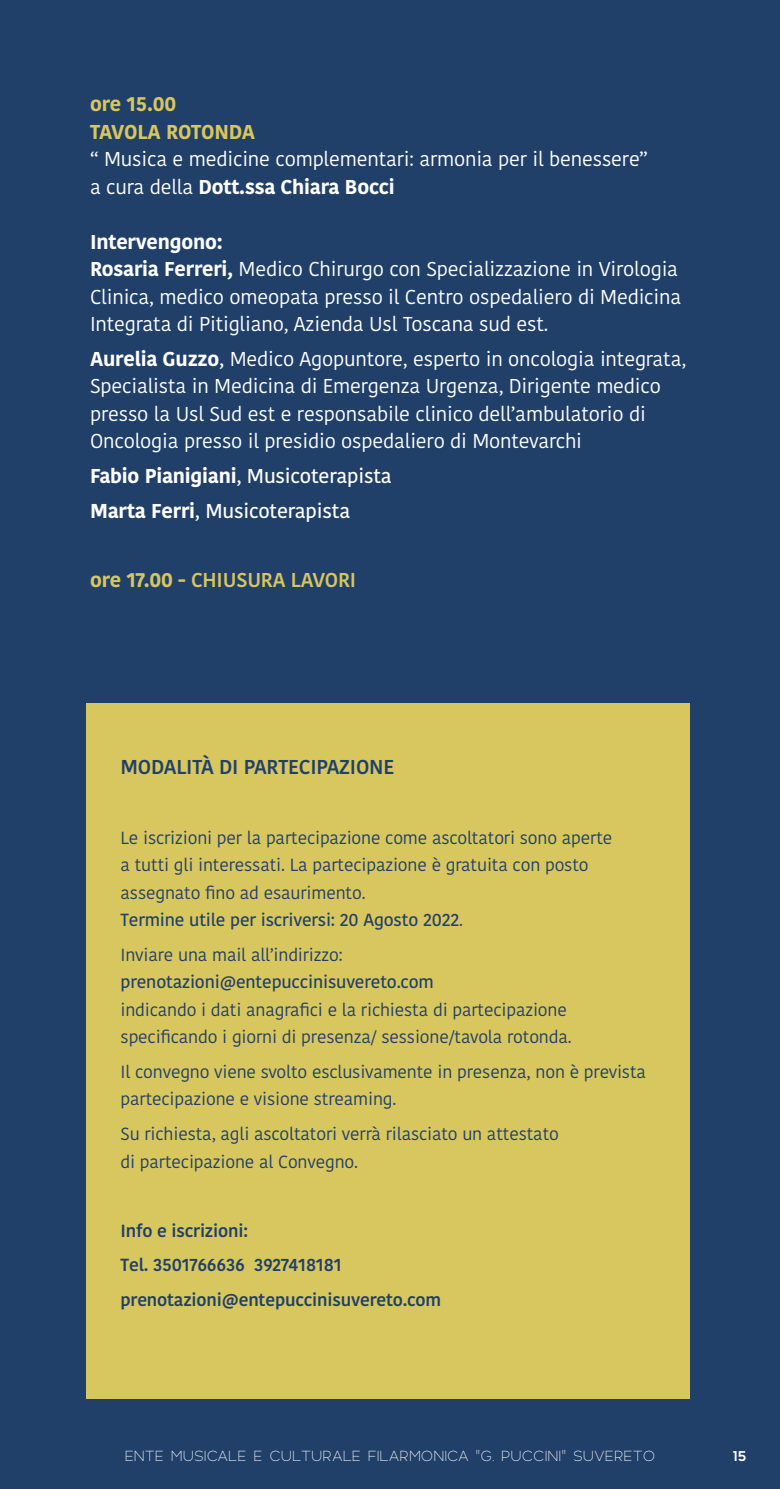
<style>
.page{position:relative;width:780px;height:1489px;background:#fff}
.page>*{position:absolute;margin:0;border:0;box-sizing:border-box;transform-origin:0 0}
.bio{font:20px/27.5px "Kohinoor Bangla";letter-spacing:-.01em;color:#fff}
.bio-2{font:500 20px "Kohinoor Bangla";letter-spacing:-.01em;color:#fff}
.bio-3{font:700 20px "Kohinoor Bangla";letter-spacing:-.01em;color:#fff}
.bio-4{font:600 20px "Kohinoor Bangla";letter-spacing:-.01em;color:#20406a}
.bio-5{font:600 20px "Kohinoor Bangla";letter-spacing:-.01em;color:#d8c65e}
.bio-6{font:700 20px "Kohinoor Bangla";letter-spacing:-.01em;color:#d8c65e}
.bio-7{font:17.5px/27.5px "Kohinoor Bangla";letter-spacing:-.01em;color:#20406a}
.bio-8{font:600 17.5px "Kohinoor Bangla";letter-spacing:-.01em;color:#20406a}
.t1{font:300 15px "Polly";color:#fff}
.t2{font:700 15px "Polly";color:#fff}
.s1{font-weight:700;color:#d8c65e}
.s2{font-weight:400}
.s3{font-weight:700}
.s4{font-weight:500}
</style>
<div class="page">
<div style="left:0;top:0;width:780px;height:1488px;background:#20406a"></div>
<div style="left:86px;top:703px;width:604px;height:695px;background:#d8c65e"></div>
<p class="bio-6" style="left:90px;top:86px;width:88px">ore 15.00</p>
<p class="bio" style="left:90px;top:117px;width:559px"><span class="s1">TAVOLA ROTONDA<br></span>“ Musica e medicine complementari: armonia per il benessere”</p>
<p class="bio-3" style="left:90px;top:169px;width:306px"><span class="s2">a cura della</span> Dott.ssa Chiara Bocci</p>
<p class="bio-3" style="left:90px;top:224px;width:134px">Intervengono:</p>
<p class="bio" style="left:90px;top:255px;width:592px"><span class="s3">Rosaria Ferreri,</span> Medico Chirurgo con Specializzazione in Virologia<br>Clinica, medico omeopata presso il Centro ospedaliero di Medicina<br>Integrata di Pitigliano, Azienda Usl Toscana sud est.</p>
<p class="bio" style="left:90px;top:344px;width:597px"><span class="s3">Aurelia Guzzo</span><span class="s4">,</span> Medico Agopuntore, esperto in oncologia integrata, Specialista in Medicina di Emergenza Urgenza, Dirigente medico presso la Usl Sud est e responsabile clinico dell’ambulatorio di Oncologia presso il presidio ospedaliero di Montevarchi</p>
<p class="bio-2" style="left:90px;top:460px;width:303px"><span class="s3">Fabio Pianigiani</span>, Musicoterapista</p>
<p class="bio-2" style="left:90px;top:494px;width:262px"><span class="s3">Marta Ferri</span>, Musicoterapista</p>
<p class="bio-5" style="left:90px;top:563px;width:268px"><span class="s3">ore 17.00 -</span> CHIUSURA LAVORI</p>
<p class="bio-4" style="left:120px;top:750px;width:275px">MODALITÀ DI PARTECIPAZIONE</p>
<p class="bio-7" style="left:120px;top:823px;width:493px">Le iscrizioni per la partecipazione come ascoltatori sono aperte a tutti gli interessati. La partecipazione è gratuita con posto assegnato fino ad esaurimento.<br><span class="s4">Termine utile per iscriversi: 20 Agosto 2022</span>.</p>
<p class="bio-7" style="left:120px;top:940px;width:452px">Inviare una mail all’indirizzo: <span class="s4">prenotazioni@entepuccinisuvereto.com<br></span>indicando i dati anagrafici e la richiesta di partecipazione specificando i giorni di presenza/ sessione/tavola rotonda.</p>
<p class="bio-7" style="left:120px;top:1057px;width:527px">Il convegno viene svolto esclusivamente in presenza, non è prevista partecipazione e visione streaming.</p>
<p class="bio-7" style="left:120px;top:1119px;width:440px">Su richiesta, agli ascoltatori verrà rilasciato un attestato di partecipazione al Convegno.</p>
<p class="bio-8" style="left:120px;top:1215px;width:129px">Info e iscrizioni:</p>
<p class="bio-8" style="left:120px;top:1250px;width:223px">Tel. 3501766636 3927418181</p>
<p class="bio-8" style="left:120px;top:1284px;width:322px">prenotazioni@entepuccinisuvereto.com</p>
<p class="t1" style="left:125px;top:1446px;width:532px">ENTE MUSICALE E CULTURALE FILARMONICA “G. PUCCINI” SUVERETO</p>
<p class="t2" style="left:732px;top:1445px;width:16px">15</p>
</div>
